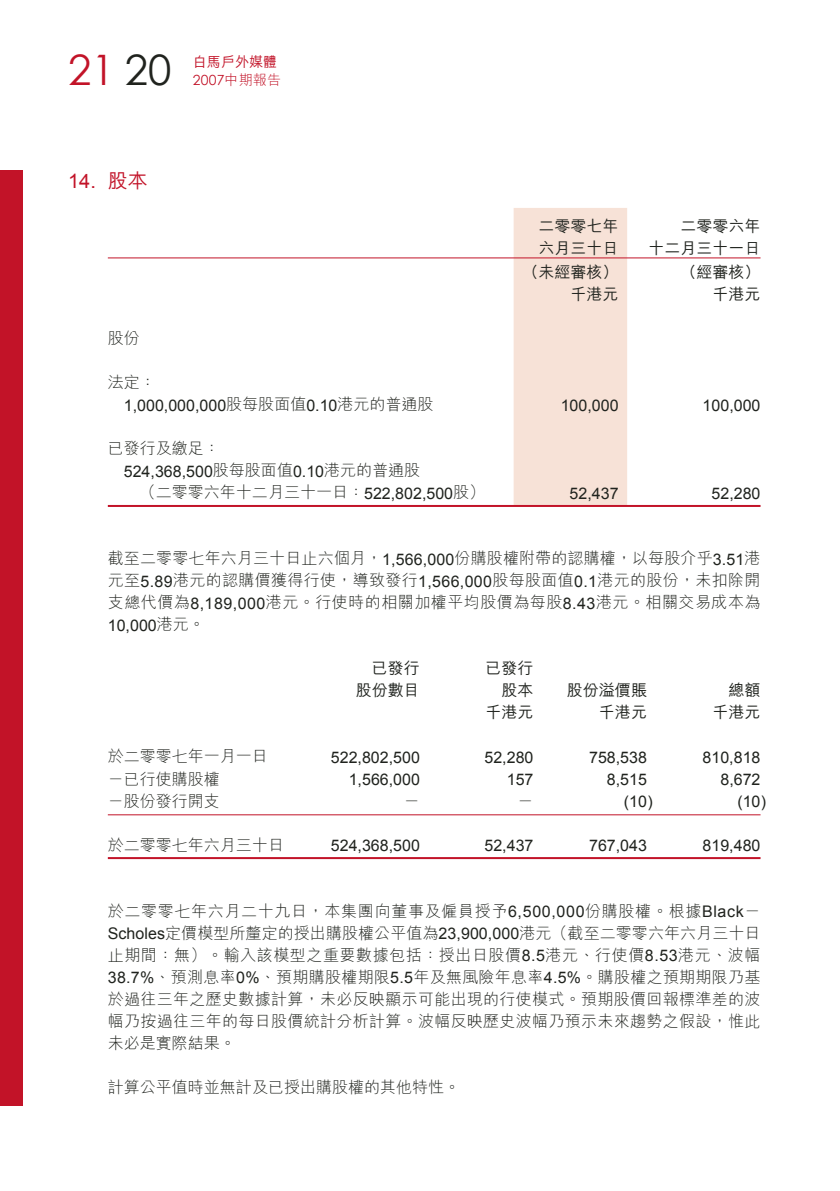
<style>
.page{position:relative;width:840px;height:1191px;background:#fff}
.page>*{position:absolute;margin:0;border:0;box-sizing:border-box;transform-origin:0 0}
.t1{font:42px "Century Gothic";color:#c21328}
.t2{font:20px "Arial";color:#c21328}
.t3{font:16px/22px "M Hei HK Light B5 pc H";letter-spacing:.02em;color:#20231e;text-align:justify}
.t4{font:16px "Arial";color:#20231e}
.t5{font:16px "M Hei HK Light B5 pc H";color:#20231e}
.t6{font:16px "M Hei HK Medium B5 pc H";color:#20231e}
.t7{font:14px "Century Gothic";color:#c21328}
.t8{font:14px "M Hei HK Medium B5 pc H";color:#c21328}
.s1{color:#20231e}
.s2{font-family:"M Hei HK Light B5 pc H"}
.s3{font-family:"M Hei HK Medium B5 pc H"}
.s4{font-family:"Arial"}
</style>
<div class="page">
<div style="left:0;top:170px;width:23px;height:936px;background:#c21328"></div>
<div style="left:514px;top:208px;width:112px;height:297px;background:#f7e2d7"></div>
<div style="left:513px;top:208px;width:113px;height:297px;border:1px solid #f7e2d7"></div>
<hr style="left:108px;top:257px;width:652px;height:1px;background:#c21328">
<hr style="left:108px;top:505px;width:652px;height:2px;background:#c21328">
<hr style="left:108px;top:814px;width:652px;height:1px;background:#c21328">
<hr style="left:108px;top:857px;width:652px;height:2px;background:#c21328">
<h1 class="t1" style="left:68px;top:43px;width:105px">21 <span class="s1">20</span></h1>
<p class="t8" style="left:193px;top:57px;width:85px">白馬戶外媒體</p>
<p class="t7" style="left:193px;top:71px;width:90px">2007<span class="s2">中期報告</span></p>
<p class="t2" style="left:68px;top:170px;width:81px">14. <span class="s3">股本</span></p>
<p class="t6" style="left:538px;top:220px;width:81px">二零零七年</p>
<p class="t6" style="left:680px;top:220px;width:81px">二零零六年</p>
<p class="t6" style="left:538px;top:242px;width:81px">六月三十日</p>
<p class="t6" style="left:648px;top:242px;width:113px">十二月三十一日</p>
<p class="t6" style="left:522px;top:266px;width:97px">（未經審核）</p>
<p class="t6" style="left:680px;top:266px;width:81px">（經審核）</p>
<p class="t6" style="left:570px;top:288px;width:49px">千港元</p>
<p class="t6" style="left:712px;top:288px;width:49px">千港元</p>
<p class="t3" style="left:108px;top:329px;width:33px">股份</p>
<p class="t3" style="left:108px;top:373px;width:49px">法定：</p>
<p class="t4" style="left:124px;top:396px;width:311px">1,000,000,000<span class="s2">股每股面值</span>0.10<span class="s2">港元的普通股</span></p>
<p class="t4" style="left:560px;top:396px;width:59px">100,000</p>
<p class="t4" style="left:702px;top:396px;width:59px">100,000</p>
<p class="t3" style="left:108px;top:439px;width:113px">已發行及繳足：</p>
<p class="t4" style="left:124px;top:462px;width:298px">524,368,500<span class="s2">股每股面值</span>0.10<span class="s2">港元的普通股</span></p>
<p class="t5" style="left:140px;top:486px;width:346px">（二零零六年十二月三十一日：<span class="s4">522,802,500</span>股）</p>
<p class="t4" style="left:569px;top:484px;width:50px">52,437</p>
<p class="t4" style="left:711px;top:484px;width:50px">52,280</p>
<p class="t3" style="left:108px;top:549px;width:653px">截至二零零七年六月三十日止六個月，<span class="s4">1,566,000</span>份購股權附帶的認購權，以每股介乎<span class="s4">3.51</span>港元至<span class="s4">5.89</span>港元的認購價獲得行使，導致發行<span class="s4">1,566,000</span>股每股面值<span class="s4">0.1</span>港元的股份，未扣除開支總代價為<span class="s4">8,189,000</span>港元。行使時的相關加權平均股價為每股<span class="s4">8.43</span>港元。相關交易成本為</p>
<p class="t4" style="left:108px;top:616px;width:98px">10,000<span class="s2">港元。</span></p>
<p class="t6" style="left:372px;top:662px;width:49px">已發行</p>
<p class="t6" style="left:485px;top:662px;width:49px">已發行</p>
<p class="t6" style="left:356px;top:684px;width:65px">股份數目</p>
<p class="t6" style="left:501px;top:684px;width:33px">股本</p>
<p class="t6" style="left:566px;top:684px;width:81px">股份溢價賬</p>
<p class="t6" style="left:728px;top:684px;width:33px">總額</p>
<p class="t6" style="left:485px;top:706px;width:49px">千港元</p>
<p class="t6" style="left:598px;top:706px;width:49px">千港元</p>
<p class="t6" style="left:712px;top:706px;width:49px">千港元</p>
<p class="t5" style="left:108px;top:750px;width:162px">於二零零七年一月一日</p>
<p class="t4" style="left:331px;top:748px;width:90px">522,802,500</p>
<p class="t4" style="left:484px;top:748px;width:50px">52,280</p>
<p class="t4" style="left:588px;top:748px;width:59px">758,538</p>
<p class="t4" style="left:702px;top:748px;width:59px">810,818</p>
<p class="t3" style="left:108px;top:769px;width:113px">－已行使購股權</p>
<p class="t4" style="left:348px;top:770px;width:73px">1,566,000</p>
<p class="t4" style="left:506px;top:770px;width:28px">157</p>
<p class="t4" style="left:606px;top:770px;width:42px">8,515</p>
<p class="t4" style="left:720px;top:770px;width:42px">8,672</p>
<p class="t3" style="left:108px;top:791px;width:113px">－股份發行開支</p>
<p class="t3" style="left:404px;top:791px;width:17px">－</p>
<p class="t3" style="left:517px;top:791px;width:17px">－</p>
<p class="t4" style="left:623px;top:792px;width:30px">(10 )</p>
<p class="t4" style="left:737px;top:792px;width:30px">(10 )</p>
<p class="t5" style="left:108px;top:838px;width:178px">於二零零七年六月三十日</p>
<p class="t4" style="left:331px;top:836px;width:90px">524,368,500</p>
<p class="t4" style="left:484px;top:836px;width:50px">52,437</p>
<p class="t4" style="left:588px;top:836px;width:59px">767,043</p>
<p class="t4" style="left:702px;top:836px;width:59px">819,480</p>
<p class="t3" style="left:108px;top:901px;width:653px">於二零零七年六月二十九日，本集團向董事及僱員授予<span class="s4">6,500,000</span>份購股權。根據<span class="s4">Black</span>－<span class="s4">Scholes</span>定價模型所釐定的授出購股權公平值為<span class="s4">23,900,000</span>港元（截至二零零六年六月三十日止期間：無）。輸入該模型之重要數據包括：授出日股價<span class="s4">8.5</span>港元、行使價<span class="s4">8.53</span>港元、波幅<span class="s4">38.7%</span>、預測息率<span class="s4">0%</span>、預期購股權期限<span class="s4">5.5</span>年及無風險年息率<span class="s4">4.5%</span>。購股權之預期期限乃基於過往三年之歷史數據計算，未必反映顯示可能出現的行使模式。預期股價回報標準差的波幅乃按過往三年的每日股價統計分析計算。波幅反映歷史波幅乃預示未來趨勢之假設，惟此未必是實際結果。</p>
<p class="t5" style="left:108px;top:1080px;width:353px">計算公平值時並無計及已授出購股權的其他特性。</p>
</div>
